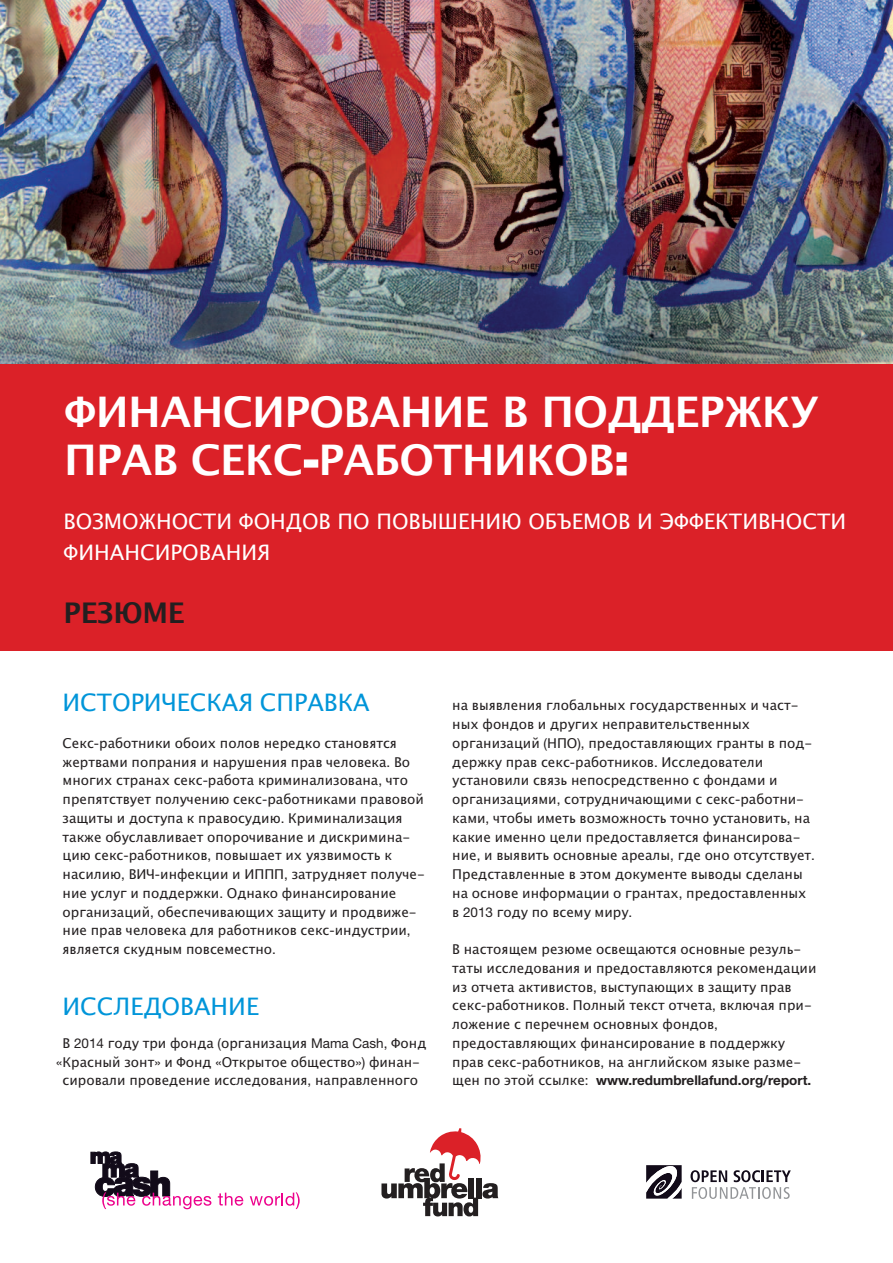
<style>
.page{position:relative;width:893px;height:1263px;background:#fff}
.page>*{position:absolute;margin:0;border:0;box-sizing:border-box;transform-origin:0 0}
.t1{font:700 42px/48.3px "Lucida Grande";letter-spacing:-.015em;color:#fff}
.t2{font:700 28.35px "Lucida Grande";letter-spacing:-.01em;color:#231f20}
.t3{font:24px "Lucida Grande";color:#0095d9}
.t4{font:21.3px/30.8px "Lucida Grande";color:#fff}
.t5{font:13.5px/18.8px "Lucida Grande";color:#231f20}
.t6{font:700 13.5px "Helvetica Neue LT";color:#231f20}
.s1{font-family:"Helvetica Neue LT";font-weight:900}
.s2{font-family:"Helvetica Neue LT"}
.s3{font-family:"Lucida Grande";font-weight:400}
.s4{font-weight:400}
</style>
<div class="page">
<div style="left:0;top:363px;width:893px;height:288px;background:#db2128"></div>
<img style="left:0;top:0;width:893px;height:363px">
<svg style="left:381px;top:1128px;width:117px;height:88px"></svg>
<svg style="left:91px;top:1152px;width:120px;height:57px"></svg>
<svg style="left:218px;top:1193px;width:25px;height:13px"></svg>
<svg style="left:250px;top:1192px;width:50px;height:17px"></svg>
<svg style="left:646px;top:1165px;width:145px;height:34px"></svg>
<h1 class="t1" style="left:64px;top:388px;width:756px">ФИНАНСИРОВАНИЕ В ПОДДЕРЖКУ<br>ПРАВ СЕКС<span class="s1">-</span>РАБОТНИКОВ<span class="s1">:</span></h1>
<h3 class="t4" style="left:64px;top:506px;width:784px">ВОЗМОЖНОСТИ ФОНДОВ ПО ПОВЫШЕНИЮ ОБЪЕМОВ И ЭФФЕКТИВНОСТИ<br>ФИНАНСИРОВАНИЯ</h3>
<h2 class="t2" style="left:64px;top:596px;width:123px">РЕЗЮМЕ</h2>
<h3 class="t3" style="left:63px;top:688px;width:309px">ИСТОРИЧЕСКАЯ СПРАВКА</h3>
<p class="t5" style="left:63px;top:734px;width:364px">Секс<span class="s2">-</span>работники обоих полов нередко становятся жертвами попрания и нарушения прав человека<span class="s2">.</span> Во многих странах секс<span class="s2">-</span>работа криминализована<span class="s2">,</span> что препятствует получению секс<span class="s2">-</span>работниками правовой защиты и доступа к правосудию<span class="s2">.</span> Криминализация также обуславливает опорочивание и дискримина&shy;цию секс<span class="s2">-</span>работников<span class="s2">,</span> повышает их уязвимость к насилию<span class="s2">,</span> ВИЧ<span class="s2">-</span>инфекции и ИППП<span class="s2">,</span> затрудняет получе&shy;ние услуг и поддержки<span class="s2">.</span> Однако финансирование организаций<span class="s2">,</span> обеспечивающих защиту и продвиже&shy;ние прав человека для работников секс<span class="s2">-</span>индустрии<span class="s2">, </span>является скудным повсеместно<span class="s2">.</span></p>
<h3 class="t3" style="left:63px;top:992px;width:198px">ИССЛЕДОВАНИЕ</h3>
<p class="t5" style="left:56px;top:1034px;width:372px;text-align:center">В <span class="s2">2014</span> году три фонда <span class="s2">(</span>организация <span class="s2">Mama Cash,</span> Фонд <span class="s2">«</span>Красный зонт<span class="s2">»</span> и Фонд <span class="s2">«</span>Открытое общество<span class="s2">»)</span> финан&shy;сировали проведение исследования<span class="s2">,</span> направленного</p>
<p class="t5" style="left:452px;top:696px;width:364px">на выявления глобальных государственных и част&shy;ных фондов и других неправительственных организаций <span class="s2">(</span>НПО<span class="s2">),</span> предоставляющих гранты в под&shy;держку прав секс<span class="s2">-</span>работников<span class="s2">.</span> Исследователи установили связь непосредственно с фондами и организациями<span class="s2">,</span> сотрудничающими с секс<span class="s2">-</span>работни&shy;ками<span class="s2">,</span> чтобы иметь возможность точно установить<span class="s2">,</span> на какие именно цели предоставляется финансирова&shy;ние<span class="s2">,</span> и выявить основные ареалы<span class="s2">,</span> где оно отсутствует<span class="s2">.<br></span>Представленные в этом документе выводы сделаны на основе информации о грантах<span class="s2">,</span> предоставленных в <span class="s2">2013</span> году по всему миру<span class="s2">.</span></p>
<p class="t5" style="left:452px;top:940px;width:366px">В настоящем резюме освещаются основные резуль&shy;таты исследования и предоставляются рекомендации из отчета активистов<span class="s2">,</span> выступающих в защиту прав секс<span class="s2">-</span>работников<span class="s2">.</span> Полный текст отчета<span class="s2">,</span> включая при&shy;ложение с перечнем основных фондов<span class="s2">, </span>предоставляющих финансирование в поддержку прав секс<span class="s2">-</span>работников<span class="s2">,</span> на английском языке разме-</p>
<p class="t6" style="left:452px;top:1076px;width:360px"><span class="s3">щен по этой ссылке</span><span class="s4">:</span> www.redumbrellafund.org/report.</p>
</div>
